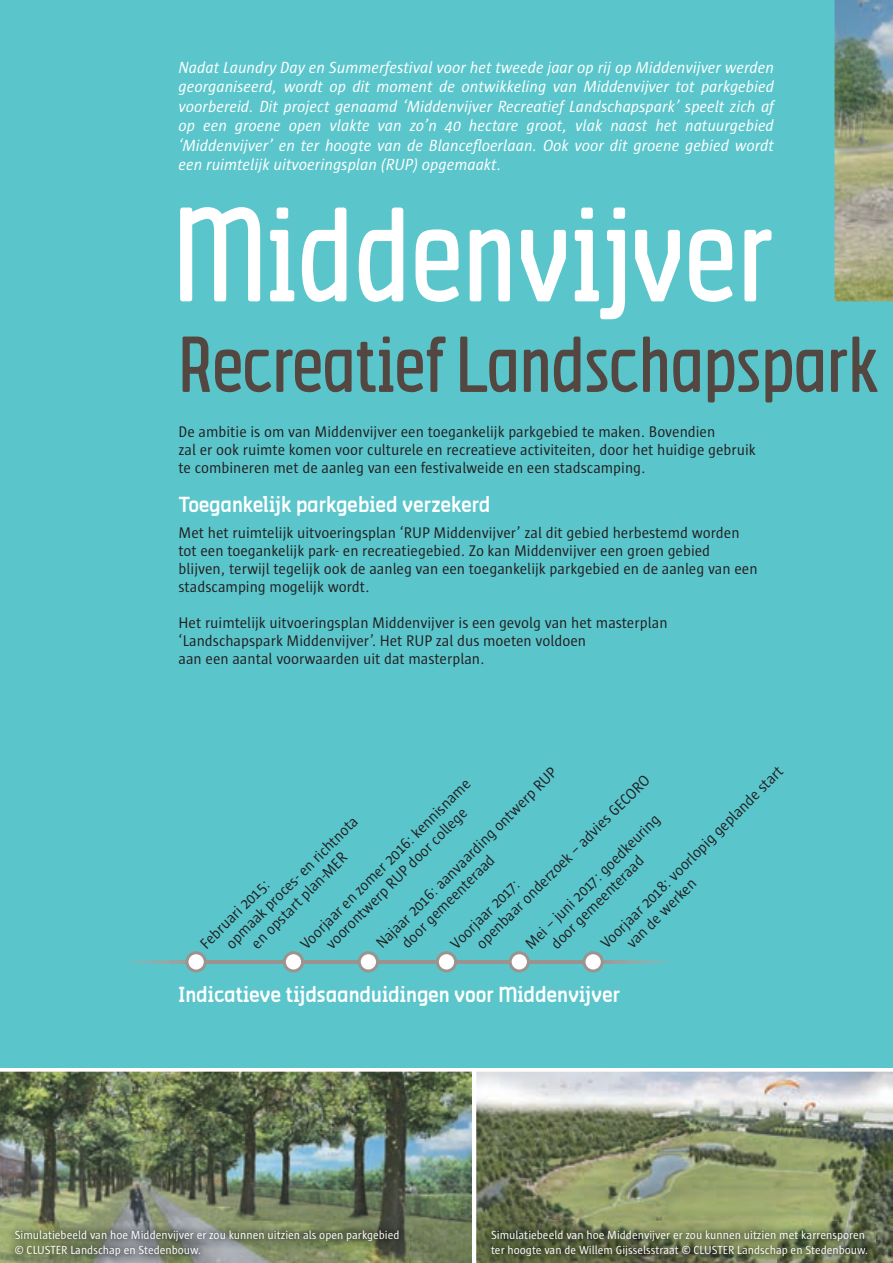
<style>
.page{position:relative;width:893px;height:1263px;background:#fff}
.page>*{position:absolute;margin:0;border:0;box-sizing:border-box;transform-origin:0 0}
.t1{font:91.5px "Antwerpen Tall Tall";letter-spacing:.01em;color:#fff}
.t2{font:54px "Antwerpen Tall Tall";color:#544640}
.t3{font:19.5px "Antwerpen";letter-spacing:-.005em;color:#fff}
.t4{font:italic 16.5px/19.5px "Sun Antwerpen";color:#fff;text-align:justify}
.t5{font:15.75px/18px "Sun Antwerpen";color:#231f20}
.t6{font:12px/15px "Sun Antwerpen";color:#fff}
</style>
<div class="page">
<div style="left:0;top:0;width:893px;height:1067px;background:#5ac6cc"></div>
<img style="left:476px;top:1071px;width:417px;height:192px">
<img style="left:0;top:1071px;width:472px;height:192px">
<img style="left:834px;top:0;width:59px;height:301px">
<svg style="left:131px;top:960px;width:536px;height:3px"></svg>
<div style="left:187px;top:953px;width:18px;height:18px;background:#fff;border-radius:50%"></div>
<div style="left:185px;top:951px;width:22px;height:21px;border:3px solid #9c928e;border-radius:50%"></div>
<div style="left:284px;top:953px;width:19px;height:18px;background:#fff;border-radius:50%"></div>
<div style="left:283px;top:951px;width:21px;height:21px;border:3px solid #9c928e;border-radius:50%"></div>
<div style="left:359px;top:953px;width:18px;height:18px;background:#fff;border-radius:50%"></div>
<div style="left:358px;top:951px;width:21px;height:21px;border:3px solid #9c928e;border-radius:50%"></div>
<div style="left:437px;top:953px;width:19px;height:18px;background:#fff;border-radius:50%"></div>
<div style="left:436px;top:951px;width:21px;height:21px;border:3px solid #9c928e;border-radius:50%"></div>
<div style="left:510px;top:953px;width:18px;height:18px;background:#fff;border-radius:50%"></div>
<div style="left:509px;top:951px;width:21px;height:21px;border:3px solid #9c928e;border-radius:50%"></div>
<div style="left:584px;top:953px;width:18px;height:18px;background:#fff;border-radius:50%"></div>
<div style="left:582px;top:951px;width:22px;height:21px;border:3px solid #9c928e;border-radius:50%"></div>
<img style="left:6px;top:1221px;width:402px;height:42px">
<img style="left:483px;top:1221px;width:393px;height:42px">
<p class="t4" style="left:179px;top:57px;width:597px">Nadat Laundry Day en Summerfestival voor het tweede jaar op rij op Middenvijver werden georganiseerd, wordt op dit moment de ontwikkeling van Middenvijver tot parkgebied voorbereid. Dit project genaamd ‘Middenvijver Recreatief Landschapspark’ speelt zich af op een groene open vlakte van zo’n 40 hectare groot, vlak naast het natuurgebied ‘Middenvijver’ en ter hoogte van de Blancefloerlaan. Ook voor dit groene gebied wordt een ruimtelijk uitvoeringsplan (RUP) opgemaakt.</p>
<h1 class="t1" style="left:173px;top:216px;width:602px">Middenvijver</h1>
<h2 class="t2" style="left:179px;top:342px;width:701px">Recreatief Landschapspark</h2>
<p class="t5" style="left:179px;top:422px;width:579px">De ambitie is om van Middenvijver een toegankelijk parkgebied te maken. Bovendien<br>zal er ook ruimte komen voor culturele en recreatieve activiteiten, door het huidige gebruik te combineren met de aanleg van een festivalweide en een stadscamping.</p>
<p class="t3" style="left:179px;top:492px;width:313px">Toegankelijk parkgebied verzekerd</p>
<p class="t5" style="left:179px;top:524px;width:580px">Met het ruimtelijk uitvoeringsplan ‘RUP Middenvijver’ zal dit gebied herbestemd worden tot een toegankelijk park- en recreatiegebied. Zo kan Middenvijver een groen gebied blijven, terwijl tegelijk ook de aanleg van een toegankelijk parkgebied en de aanleg van een stadscamping mogelijk wordt.</p>
<p class="t5" style="left:179px;top:614px;width:490px">Het ruimtelijk uitvoeringsplan Middenvijver is een gevolg van het masterplan ‘Landschapspark Middenvijver’. Het RUP zal dus moeten voldoen<br>aan een aantal voorwaarden uit dat masterplan.</p>
<p class="t5" style="left:610px;top:926px;width:234px;text-indent:-18px;rotate:-45deg">Voorjaar 2018:voorlopig geplande start van de werken</p>
<p class="t5" style="left:385px;top:926px;width:232px;text-indent:-18px;rotate:-45deg">Najaar 2016:aanvaarding ontwerp RUP door gemeenteraad</p>
<p class="t5" style="left:459px;top:926px;width:238px;text-indent:-18px;rotate:-45deg">Voorjaar 2017:<br>openbaar onderzoek – advies GECORO</p>
<p class="t5" style="left:296px;top:939px;width:235px;text-align:center;rotate:-45deg">Voorjaar en zomer 2016:kennisname voorontwerp RUP door college</p>
<p class="t5" style="left:534px;top:927px;width:167px;text-indent:-18px;rotate:-45deg">M ei – juni 2017:goedkeuring door gemeenteraad</p>
<p class="t5" style="left:222px;top:939px;width:181px;rotate:-45deg">opmaak proces- en richtnota</p>
<p class="t5" style="left:247px;top:939px;width:130px;rotate:-45deg">en opstart plan-M ER</p>
<p class="t5" style="left:196px;top:939px;width:95px;rotate:-45deg">Februari 2015:</p>
<p class="t3" style="left:179px;top:981px;width:443px">Indicatieve tijdsaanduidingen voor Middenvijver</p>
<p class="t6" style="left:15px;top:1227px;width:386px">Simulatiebeeld van hoe Middenvijver er zou kunnen uitzien als open parkgebied © CLUSTER Landschap en Stedenbouw.</p>
<p class="t6" style="left:491px;top:1227px;width:378px">Simulatiebeeld van hoe Middenvijver er zou kunnen uitzien met karrensporen ter hoogte van de Willem Gijsselsstraat © CLUSTER Landschap en Stedenbouw.</p>
</div>
